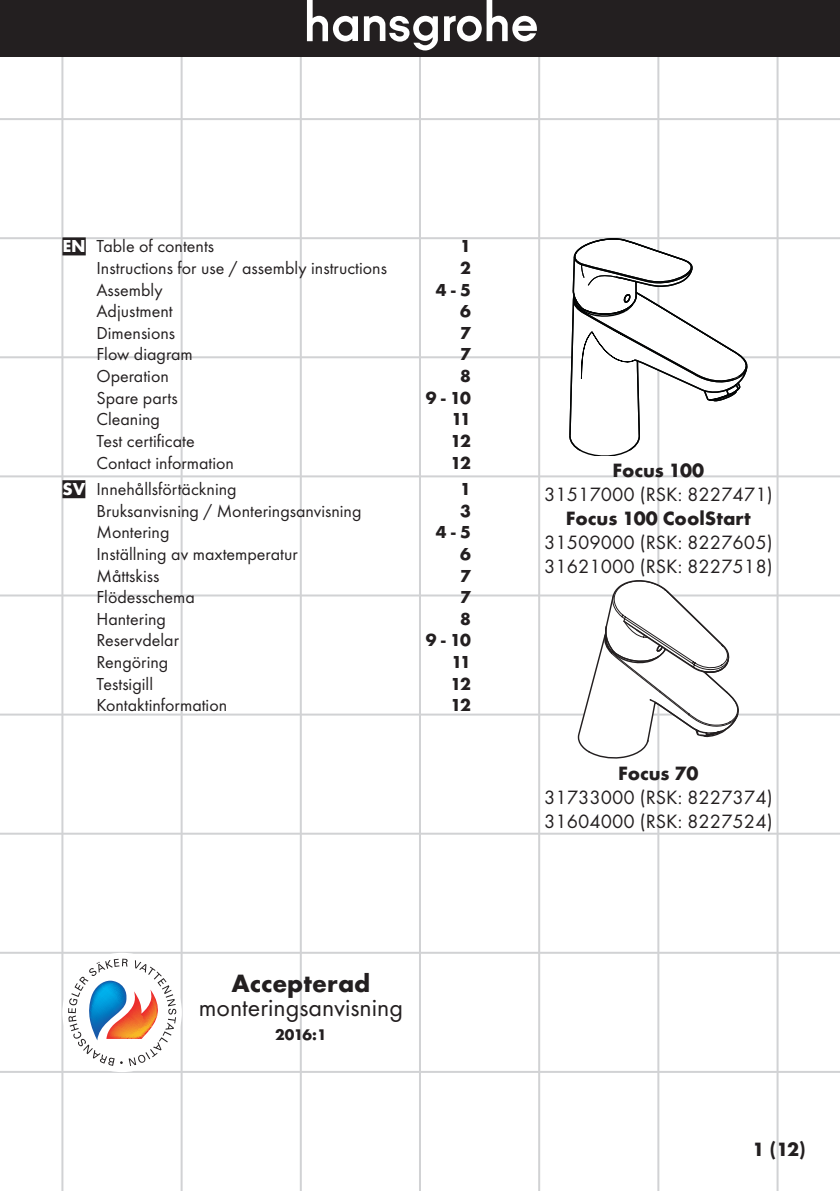
<style>
.page{position:relative;width:840px;height:1191px;background:#fff}
.page>*{position:absolute;margin:0;border:0;box-sizing:border-box;transform-origin:0 0}
.t1{font:26px "Futura TOT Boo";color:#231f20}
.t2{font:700 26px "Futura TOT";color:#231f20}
.Produkt-Nr{font:20px "Futura TOT Boo";color:#231f20}
.Produkt{font:700 20px "Futura TOT";color:#231f20}
.Deckblatt{font:18px "Futura TOT Boo";color:#231f20}
.Deckblatt-2{font:700 18px "Futura TOT";letter-spacing:-.06em;color:#231f20}
.t3{font:700 16px "Futura TOT";color:#231f20}
.s1{font-family:"Futura TOT";font-weight:700;color:#fff}
</style>
<div class="page">
<hr style="left:0;top:713px;width:839px;height:2px;background:#d1d2d4">
<hr style="left:0;top:475px;width:839px;height:2px;background:#d1d2d4">
<hr style="left:0;top:594px;width:839px;height:2px;background:#d1d2d4">
<hr style="left:61px;top:0;width:2px;height:1191px;background:#d1d2d4">
<hr style="left:299px;top:0;width:2px;height:1191px;background:#d1d2d4">
<hr style="left:419px;top:0;width:2px;height:1191px;background:#d1d2d4">
<hr style="left:657px;top:0;width:2px;height:1191px;background:#d1d2d4">
<hr style="left:0;top:237px;width:839px;height:2px;background:#d1d2d4">
<hr style="left:0;top:1070px;width:839px;height:2px;background:#d1d2d4">
<hr style="left:0;top:951px;width:839px;height:2px;background:#d1d2d4">
<hr style="left:538px;top:0;width:2px;height:1191px;background:#d1d2d4">
<hr style="left:180px;top:0;width:2px;height:1191px;background:#d1d2d4">
<hr style="left:0;top:356px;width:839px;height:2px;background:#d1d2d4">
<hr style="left:0;top:832px;width:839px;height:2px;background:#d1d2d4">
<hr style="left:0;top:118px;width:839px;height:2px;background:#d1d2d4">
<hr style="left:776px;top:0;width:2px;height:1191px;background:#d1d2d4">
<div style="left:0;top:0;width:839px;height:57px;background:#231f20"></div>
<svg style="left:307px;top:0;width:130px;height:50px"></svg>
<svg style="left:444px;top:0;width:92px;height:42px"></svg>
<div style="left:62px;top:237px;width:24px;height:18px;background:#231f20"></div>
<div style="left:62px;top:480px;width:23px;height:18px;background:#231f20"></div>
<svg style="left:577px;top:580px;width:161px;height:178px"></svg>
<svg style="left:569px;top:238px;width:178px;height:217px"></svg>
<div style="left:62px;top:952px;width:120px;height:120px;background:#fff;border-radius:50%"></div>
<svg style="left:68px;top:958px;width:108px;height:108px"></svg>
<p class="Deckblatt" style="left:62px;top:236px;width:153px"><span class="s1">EN</span> Table of contents</p>
<p class="Deckblatt-2" style="left:460px;top:235px;width:12px">1</p>
<p class="Deckblatt" style="left:96px;top:257px;width:292px">Instructions for use / assembly instructions</p>
<p class="Deckblatt-2" style="left:460px;top:257px;width:12px">2</p>
<p class="Deckblatt" style="left:96px;top:279px;width:68px">Assembly</p>
<p class="Deckblatt-2" style="left:435px;top:278px;width:37px">4 - 5</p>
<p class="Deckblatt" style="left:96px;top:300px;width:78px">Adjustment</p>
<p class="Deckblatt-2" style="left:460px;top:300px;width:12px">6</p>
<p class="Deckblatt" style="left:96px;top:322px;width:80px">Dimensions</p>
<p class="Deckblatt-2" style="left:460px;top:322px;width:12px">7</p>
<p class="Deckblatt" style="left:96px;top:344px;width:98px">Flow diagram</p>
<p class="Deckblatt-2" style="left:460px;top:343px;width:12px">7</p>
<p class="Deckblatt" style="left:96px;top:365px;width:74px">Operation</p>
<p class="Deckblatt-2" style="left:460px;top:365px;width:12px">8</p>
<p class="Deckblatt" style="left:96px;top:387px;width:83px">Spare parts</p>
<p class="Deckblatt-2" style="left:425px;top:386px;width:47px">9 - 10</p>
<p class="Deckblatt" style="left:96px;top:408px;width:65px">Cleaning</p>
<p class="Deckblatt-2" style="left:451px;top:408px;width:21px">11</p>
<p class="Deckblatt" style="left:96px;top:430px;width:100px">Test certificate</p>
<p class="Deckblatt-2" style="left:450px;top:430px;width:22px">12</p>
<p class="Deckblatt" style="left:96px;top:452px;width:139px">Contact information</p>
<p class="Deckblatt-2" style="left:450px;top:451px;width:22px">12</p>
<p class="Deckblatt" style="left:62px;top:478px;width:176px"><span class="s1">SV</span> Innehållsförtäckning</p>
<p class="Deckblatt-2" style="left:460px;top:478px;width:12px">1</p>
<p class="Deckblatt" style="left:96px;top:500px;width:266px">Bruksanvisning / Monteringsanvisning</p>
<p class="Deckblatt-2" style="left:460px;top:499px;width:12px">3</p>
<p class="Deckblatt" style="left:96px;top:522px;width:74px">Montering</p>
<p class="Deckblatt-2" style="left:435px;top:521px;width:37px">4 - 5</p>
<p class="Deckblatt" style="left:96px;top:543px;width:203px">Inställning av maxtemperatur</p>
<p class="Deckblatt-2" style="left:460px;top:543px;width:12px">6</p>
<p class="Deckblatt" style="left:96px;top:565px;width:64px">Måttskiss</p>
<p class="Deckblatt-2" style="left:460px;top:564px;width:12px">7</p>
<p class="Deckblatt" style="left:96px;top:586px;width:100px">Flödesschema</p>
<p class="Deckblatt-2" style="left:460px;top:586px;width:12px">7</p>
<p class="Deckblatt" style="left:96px;top:608px;width:71px">Hantering</p>
<p class="Deckblatt-2" style="left:460px;top:607px;width:12px">8</p>
<p class="Deckblatt" style="left:96px;top:630px;width:84px">Reservdelar</p>
<p class="Deckblatt-2" style="left:425px;top:629px;width:47px">9 - 10</p>
<p class="Deckblatt" style="left:96px;top:651px;width:73px">Rengöring</p>
<p class="Deckblatt-2" style="left:451px;top:651px;width:21px">11</p>
<p class="Deckblatt" style="left:96px;top:673px;width:58px">Testsigill</p>
<p class="Deckblatt-2" style="left:450px;top:672px;width:22px">12</p>
<p class="Deckblatt" style="left:96px;top:694px;width:132px">Kontaktinformation</p>
<p class="Deckblatt-2" style="left:450px;top:694px;width:22px">12</p>
<p class="t2" style="left:231px;top:967px;width:140px">Accepterad</p>
<p class="t1" style="left:199px;top:991px;width:206px">monteringsanvisning</p>
<p class="t3" style="left:275px;top:1024px;width:53px">2016:1</p>
<p class="Produkt" style="left:612px;top:458px;width:93px">Focus 100</p>
<p class="Produkt-Nr" style="left:544px;top:482px;width:230px">31517000 (RSK: 8227471)</p>
<p class="Produkt" style="left:565px;top:506px;width:186px">Focus 100 CoolStart</p>
<p class="Produkt-Nr" style="left:544px;top:530px;width:230px">31509000 (RSK: 8227605)</p>
<p class="Produkt-Nr" style="left:544px;top:554px;width:230px">31621000 (RSK: 8227518)</p>
<p class="Produkt" style="left:617px;top:760px;width:82px">Focus 70</p>
<p class="Produkt-Nr" style="left:544px;top:785px;width:230px">31733000 (RSK: 8227374)</p>
<p class="Produkt-Nr" style="left:544px;top:809px;width:230px">31604000 (RSK: 8227524)</p>
<p class="Produkt" style="left:752px;top:1136px;width:55px">1 (12)</p>
</div>
